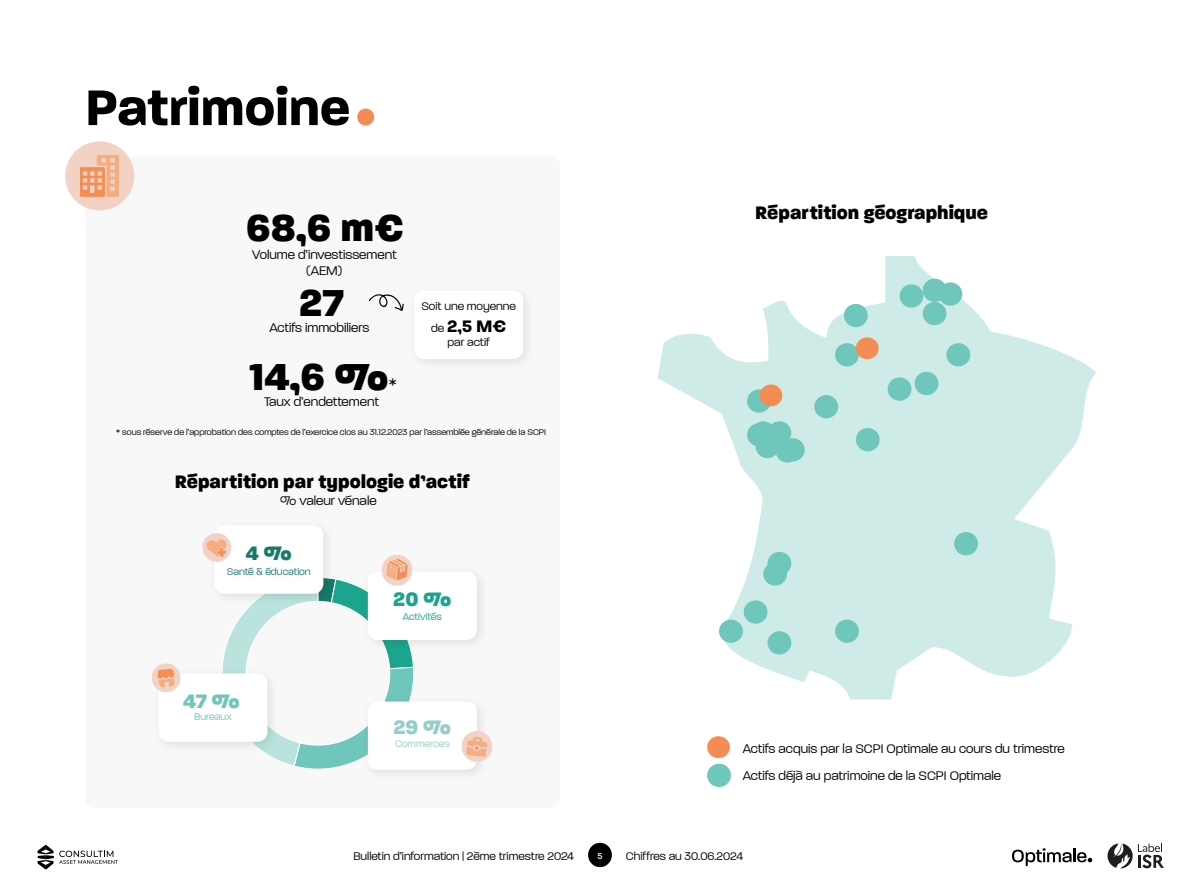
<style>
.page{position:relative;width:1200px;height:893px;background:#fff}
.page>*{position:absolute;margin:0;border:0;box-sizing:border-box;transform-origin:0 0}
.t1{font:700 54px "Paralucent";color:#000}
.t2{font:800 40.5px "Paralucent";color:#000}
.t3{font:800 21px "Paralucent";color:#93cfc6}
.t4{font:800 21px "Paralucent";color:#1ca58e}
.t5{font:800 21px "Paralucent";color:#6fc6ba}
.t6{font:800 21px "Paralucent";color:#167a69}
.t7{font:800 19.5px "Paralucent";color:#000}
.t8{font:700 18px "Paralucent";color:#000}
.t9{font:300 18px "Paralucent";color:#000}
.t10{font:300 13.5px/16.2px "Paralucent";color:#000;text-align:center}
.t11{font:300 12px "Paralucent";color:#000}
.t12{font:300 10.5px "Paralucent";color:#167a6a}
.t13{font:300 10.5px "Paralucent";color:#93cfc6}
.t14{font:300 10.5px "Paralucent";color:#1ca58e}
.t15{font:300 10.5px "Paralucent";color:#6fc6ba}
.t16{font:300 9px "Paralucent";color:#000}
.t17{font:500 9px "Paralucent";color:#fff}
.s1{font-weight:300;font-size:12px}
</style>
<div class="page">
<div style="left:588px;top:843px;width:24px;height:24px;background:#000;border-radius:50%"></div>
<svg style="left:1012px;top:848px;width:80px;height:18px"></svg>
<svg style="left:38px;top:845px;width:80px;height:25px"></svg>
<svg style="left:1107px;top:843px;width:57px;height:25px"></svg>
<div style="left:85px;top:156px;width:475px;height:652px;background:#f8f8f8;border-radius:10px"></div>
<div style="left:357px;top:109px;width:17px;height:17px;background:#f58c54;border-radius:50%"></div>
<div style="left:65px;top:141px;width:69px;height:69px;background:#f2d2c4;border-radius:50%"></div>
<svg style="left:80px;top:155px;width:39px;height:42px"></svg>
<div style="left:362px;top:695px;width:127px;height:87px;background:#000;opacity:.1"></div>
<div style="left:368px;top:701px;width:109px;height:69px;background:#fff;border-radius:10px"></div>
<div style="left:152px;top:667px;width:128px;height:87px;background:#000;opacity:.1"></div>
<div style="left:158px;top:673px;width:109px;height:69px;background:#fff;border-radius:10px"></div>
<div style="left:362px;top:565px;width:127px;height:87px;background:#000;opacity:.1"></div>
<div style="left:368px;top:572px;width:109px;height:68px;background:#fff;border-radius:10px"></div>
<div style="left:214px;top:525px;width:109px;height:69px;background:#fff;border-radius:10px"></div>
<svg style="left:658px;top:256px;width:438px;height:444px;fill:#cfebe7"></svg>
<div style="left:923px;top:279px;width:23px;height:23px;background:#6fc6ba;border-radius:50%"></div>
<div style="left:719px;top:620px;width:24px;height:23px;background:#6fc6ba;border-radius:50%"></div>
<div style="left:707px;top:764px;width:24px;height:23px;background:#6fc6ba;border-radius:50%"></div>
<svg style="left:368px;top:294px;width:36px;height:17px"></svg>
<div style="left:414px;top:291px;width:109px;height:68px;background:#fff;border-radius:10px"></div>
<div style="left:756px;top:435px;width:23px;height:23px;background:#6fc6ba;border-radius:50%"></div>
<div style="left:814px;top:395px;width:24px;height:23px;background:#6fc6ba;border-radius:50%"></div>
<div style="left:835px;top:343px;width:24px;height:23px;background:#6fc6ba;border-radius:50%"></div>
<div style="left:923px;top:302px;width:23px;height:23px;background:#6fc6ba;border-radius:50%"></div>
<div style="left:946px;top:343px;width:24px;height:23px;background:#6fc6ba;border-radius:50%"></div>
<div style="left:915px;top:372px;width:23px;height:23px;background:#6fc6ba;border-radius:50%"></div>
<div style="left:835px;top:620px;width:24px;height:23px;background:#6fc6ba;border-radius:50%"></div>
<div style="left:744px;top:600px;width:24px;height:24px;background:#6fc6ba;border-radius:50%"></div>
<div style="left:768px;top:552px;width:23px;height:23px;background:#6fc6ba;border-radius:50%"></div>
<div style="left:781px;top:438px;width:24px;height:23px;background:#6fc6ba;border-radius:50%"></div>
<div style="left:747px;top:389px;width:24px;height:24px;background:#6fc6ba;border-radius:50%"></div>
<div style="left:747px;top:423px;width:24px;height:23px;background:#6fc6ba;border-radius:50%"></div>
<div style="left:954px;top:532px;width:24px;height:23px;background:#6fc6ba;border-radius:50%"></div>
<div style="left:768px;top:631px;width:23px;height:23px;background:#6fc6ba;border-radius:50%"></div>
<div style="left:776px;top:439px;width:23px;height:24px;background:#6fc6ba;border-radius:50%"></div>
<svg style="left:152px;top:663px;width:29px;height:30px"></svg>
<svg style="left:461px;top:730px;width:32px;height:33px"></svg>
<svg style="left:202px;top:532px;width:215px;height:238px"></svg>
<div style="left:900px;top:284px;width:23px;height:24px;background:#6fc6ba;border-radius:50%"></div>
<div style="left:751px;top:421px;width:24px;height:24px;background:#6fc6ba;border-radius:50%"></div>
<div style="left:938px;top:282px;width:24px;height:24px;background:#6fc6ba;border-radius:50%"></div>
<div style="left:844px;top:304px;width:24px;height:23px;background:#6fc6ba;border-radius:50%"></div>
<div style="left:768px;top:421px;width:23px;height:24px;background:#6fc6ba;border-radius:50%"></div>
<div style="left:763px;top:562px;width:24px;height:24px;background:#6fc6ba;border-radius:50%"></div>
<div style="left:856px;top:428px;width:24px;height:23px;background:#6fc6ba;border-radius:50%"></div>
<div style="left:888px;top:377px;width:23px;height:24px;background:#6fc6ba;border-radius:50%"></div>
<div style="left:707px;top:736px;width:23px;height:22px;background:#f58c54;border-radius:50%"></div>
<div style="left:760px;top:384px;width:22px;height:22px;background:#f58c54;border-radius:50%"></div>
<div style="left:856px;top:337px;width:23px;height:22px;background:#f58c54;border-radius:50%"></div>
<h1 class="t1" style="left:85px;top:75px;width:267px">Patrimoine</h1>
<h2 class="t2" style="left:246px;top:203px;width:159px">68,6 m€</h2>
<p class="t10" style="left:252px;top:246px;width:146px">Volume d’investissement (AEM)</p>
<h2 class="t2" style="left:299px;top:278px;width:46px">27</h2>
<p class="t10" style="left:270px;top:320px;width:102px">Actifs immobiliers</p>
<h2 class="t2" style="left:249px;top:352px;width:141px">14,6 %</h2>
<h3 class="t9" style="left:389px;top:374px;width:9px">*</h3>
<p class="t10" style="left:264px;top:394px;width:116px">Taux d’endettement</p>
<p class="t11" style="left:421px;top:299px;width:96px">Soit une moyenne</p>
<h3 class="t8" style="left:431px;top:315px;width:76px"><span class="s1">de</span> 2,5 M€</h3>
<p class="t11" style="left:448px;top:335px;width:44px">par actif</p>
<p class="t16" style="left:116px;top:427px;width:431px">* sous réserve de l’approbation des comptes de l’exercice clos au 31.12.2023 par l’assemblée générale de la SCPI</p>
<h3 class="t7" style="left:175px;top:469px;width:297px">Répartition par typologie d’actif</h3>
<p class="t10" style="left:280px;top:493px;width:98px">% valeur vénale</p>
<h3 class="t6" style="left:246px;top:540px;width:48px">4 %</h3>
<p class="t12" style="left:227px;top:565px;width:85px">Santé &amp; éducation</p>
<h3 class="t5" style="left:183px;top:688px;width:58px">47 %</h3>
<p class="t15" style="left:194px;top:711px;width:39px">Bureaux</p>
<h3 class="t4" style="left:393px;top:586px;width:60px">20 %</h3>
<p class="t14" style="left:403px;top:611px;width:40px">Activités</p>
<h3 class="t3" style="left:393px;top:714px;width:59px">29 %</h3>
<p class="t13" style="left:395px;top:737px;width:56px">Commerces</p>
<h3 class="t7" style="left:755px;top:200px;width:234px">Répartition géographique</h3>
<p class="t10" style="left:743px;top:741px;width:323px">Actifs acquis par la SCPI Optimale au cours du trimestre</p>
<p class="t10" style="left:743px;top:768px;width:260px">Actifs déjà au patrimoine de la SCPI Optimale</p>
<p class="t11" style="left:353px;top:849px;width:222px">Bulletin d’information | 2ème trimestre 2024</p>
<p class="t17" style="left:597px;top:850px;width:7px">5</p>
<p class="t11" style="left:626px;top:849px;width:119px">Chiffres au 30.06.2024</p>
</div>
